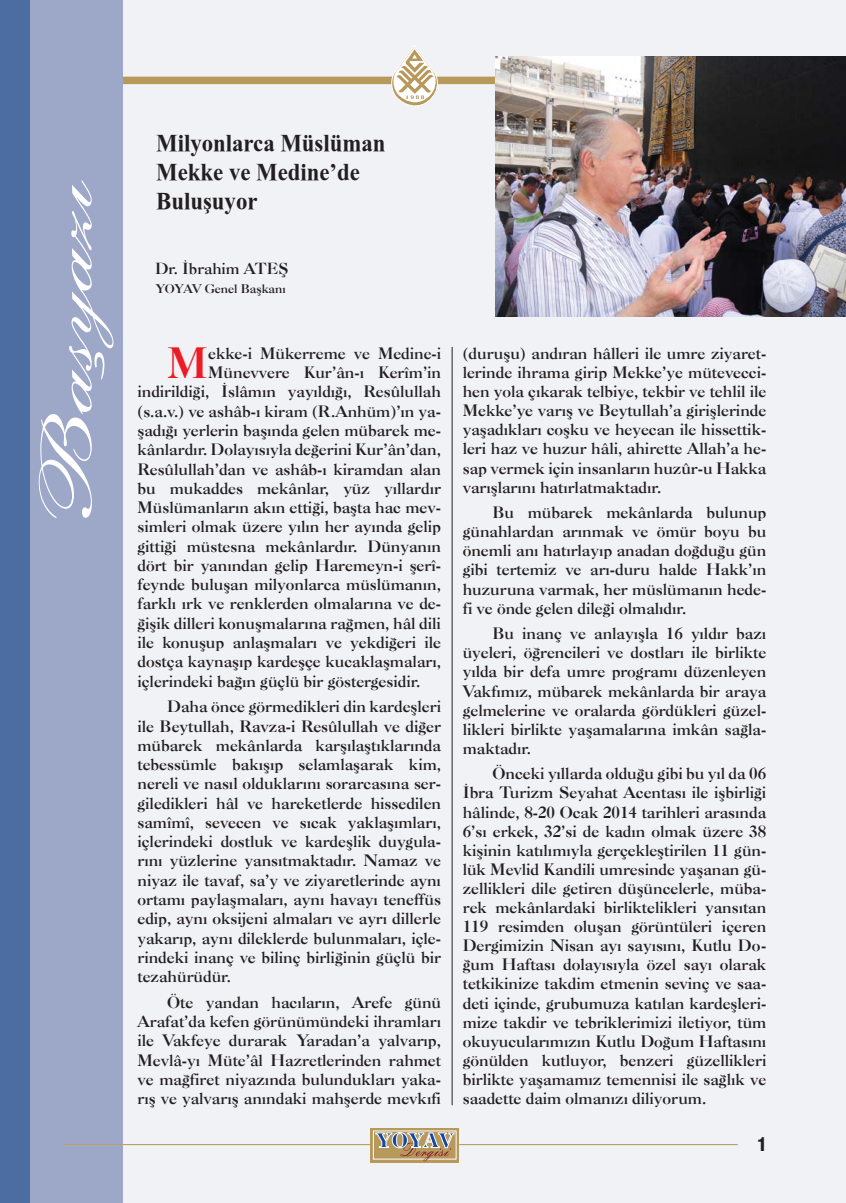
<style>
.page{position:relative;width:846px;height:1203px;background:#f1f2f6}
.page>*{position:absolute;margin:0;border:0;box-sizing:border-box;transform-origin:0 0}
.t1{font:69.9px "English 111 Vivace BT";color:#fff;scale:1.67 1}
.t2{font:700 41.7px "Caslon BT";color:#ed1c24}
.t3{font:700 24px/28.8px "TR Times New Roman";color:#231f20;scale:.95 1}
.t4{font:900 condensed 18px "Swiss 721 BT";color:#231f20}
.t5{font:700 15.75px/19px "Caslon BT";color:#231f20;text-align:justify}
.t6{font:700 15.3px "Caslon BT";color:#231f20}
.t7{font:700 12px "Caslon BT";color:#231f20}
</style>
<div class="page">
<div style="left:0;top:77px;width:846px;height:7px;background:#b7995b"></div>
<div style="left:0;top:0;width:108px;height:1203px;background:#4b6da2"></div>
<div style="left:30px;top:0;width:92px;height:1203px;background:#9da7c8"></div>
<hr style="left:64px;top:1144px;width:306px;height:1px;background:#b7995b">
<hr style="left:459px;top:1144px;width:279px;height:1px;background:#b7995b">
<svg style="left:370px;top:1128px;width:89px;height:34px"></svg>
<div style="left:373px;top:1131px;width:83px;height:28px;border:1px solid #fff"></div>
<svg style="left:376px;top:1132px;width:78px;height:29px"></svg>
<svg style="left:391px;top:46px;width:47px;height:60px"></svg>
<hr style="left:452px;top:347px;width:1px;height:758px;background:#231f20">
<img style="left:495px;top:56px;width:351px;height:260px">
<h1 class="t1" style="left:25px;top:536px;width:215px;rotate:-90deg">Başyazı</h1>
<h3 class="t3" style="left:156px;top:128px;width:243px">Milyonlarca Müslüman<br>Mekke ve Medine’de<br>Buluşuyor</h3>
<p class="t6" style="left:155px;top:259px;width:135px">Dr. İbrahim ATEŞ</p>
<p class="t7" style="left:155px;top:281px;width:132px">YOYAV Genel Başkanı</p>
<h2 class="t2" style="left:167px;top:338px;width:42px">M</h2>
<p class="t5" style="left:208px;top:344px;width:235px">ekke-i Mükerreme ve Medine-i</p>
<p class="t5" style="left:208px;top:363px;width:235px">Münevvere Kur’ân-ı Kerîm’in</p>
<p class="t5" style="left:137px;top:382px;width:305px">indirildiği, İslâmın yayıldığı, Resûlullah</p>
<p class="t5" style="left:137px;top:401px;width:305px">(s.a.v.) ve ashâb-ı kiram (R.Anhüm)’ın ya-</p>
<p class="t5" style="left:137px;top:421px;width:305px">şadığı yerlerin başında gelen mübarek me-</p>
<p class="t5" style="left:137px;top:440px;width:305px">kânlardır. Dolayısıyla değerini Kur’ân’dan,</p>
<p class="t5" style="left:137px;top:459px;width:305px">Resûlullah’dan ve ashâb-ı kiramdan alan</p>
<p class="t5" style="left:137px;top:479px;width:305px">bu mukaddes mekânlar, yüz yıllardır</p>
<p class="t5" style="left:137px;top:498px;width:305px">Müslümanların akın ettiği, başta hac mev-</p>
<p class="t5" style="left:137px;top:517px;width:305px">simleri olmak üzere yılın her ayında gelip</p>
<p class="t5" style="left:137px;top:536px;width:305px">gittiği müstesna mekânlardır. Dünyanın</p>
<p class="t5" style="left:137px;top:556px;width:305px">dört bir yanından gelip Haremeyn-i şerî-</p>
<p class="t5" style="left:137px;top:575px;width:305px">feynde buluşan milyonlarca müslümanın,</p>
<p class="t5" style="left:137px;top:594px;width:305px">farklı ırk ve renklerden olmalarına ve de-</p>
<p class="t5" style="left:137px;top:613px;width:305px">ğişik dilleri konuşmalarına rağmen, hâl dili</p>
<p class="t5" style="left:137px;top:633px;width:305px">ile konuşup anlaşmaları ve yekdiğeri ile</p>
<p class="t5" style="left:137px;top:652px;width:305px">dostça kaynaşıp kardeşçe kucaklaşmaları,</p>
<p class="t5" style="left:137px;top:671px;width:285px">içlerindeki bağın güçlü bir göstergesidir.</p>
<p class="t5" style="left:137px;top:697px;width:305px;text-indent:30px">Daha önce görmedikleri din kardeşleri ile Beytullah, Ravza-i Resûlullah ve diğer mübarek mekânlarda karşılaştıklarında tebessümle bakışıp selamlaşarak kim, nereli ve nasıl olduklarını sorarcasına ser&shy;giledikleri hâl ve hareketlerde hissedilen samîmî, sevecen ve sıcak yaklaşımları, içlerindeki dostluk ve kardeşlik duygula&shy;rını yüzlerine yansıtmaktadır. Namaz ve niyaz ile tavaf, sa’y ve ziyaretlerinde aynı ortamı paylaşmaları, aynı havayı teneffüs edip, aynı oksijeni almaları ve ayrı dillerle yakarıp, aynı dileklerde bulunmaları, içle&shy;rindeki inanç ve bilinç birliğinin güçlü bir tezahürüdür.</p>
<p class="t5" style="left:137px;top:992px;width:305px;text-indent:30px">Öte yandan hacıların, Arefe günü Arafat’da kefen görünümündeki ihramları ile Vakfeye durarak Yaradan’a yalvarıp, Mevlâ-yı Müte’âl Hazretlerinden rahmet ve mağfiret niyazında bulundukları yaka&shy;rış ve yalvarış anındaki mahşerde mevkıfi</p>
<p class="t5" style="left:463px;top:344px;width:305px">(duruşu) andıran hâlleri ile umre ziyaret&shy;lerinde ihrama girip Mekke’ye mütevecci&shy;hen yola çıkarak telbiye, tekbir ve tehlil ile Mekke’ye varış ve Beytullah’a girişlerinde yaşadıkları coşku ve heyecan ile hissettik&shy;leri haz ve huzur hâli, ahirette Allah’a he&shy;sap vermek için insanların huzûr-u Hakka varışlarını hatırlatmaktadır.</p>
<p class="t5" style="left:463px;top:503px;width:305px;text-indent:30px">Bu mübarek mekânlarda bulunup günahlardan arınmak ve ömür boyu bu önemli anı hatırlayıp anadan doğduğu gün gibi tertemiz ve arı-duru halde Hakk’ın huzuruna varmak, her müslümanın hede&shy;fi ve önde gelen dileği olmalıdır.</p>
<p class="t5" style="left:463px;top:624px;width:305px;text-indent:30px">Bu inanç ve anlayışla 16 yıldır bazı üyeleri, öğrencileri ve dostları ile birlikte yılda bir defa umre programı düzenleyen Vakfımız, mübarek mekânlarda bir araya gelmelerine ve oralarda gördükleri güzel&shy;likleri birlikte yaşamalarına imkân sağla&shy;maktadır.</p>
<p class="t5" style="left:463px;top:764px;width:305px;text-indent:30px">Önceki yıllarda olduğu gibi bu yıl da 06<br>İbra Turizm Seyahat Acentası ile işbirliği hâlinde, 8-20 Ocak 2014 tarihleri arasında 6’sı erkek, 32’si de kadın olmak üzere 38 kişinin katılımıyla gerçekleştirilen 11 gün&shy;lük Mevlid Kandili umresinde yaşanan gü&shy;zellikleri dile getiren düşüncelerle, müba&shy;rek mekânlardaki birliktelikleri yansıtan 119 resimden oluşan görüntüleri içeren Dergimizin Nisan ayı sayısını, Kutlu Do&shy;ğum Haftası dolayısıyla özel sayı olarak tetkikinize takdim etmenin sevinç ve saa&shy;deti içinde, grubumuza katılan kardeşleri&shy;mize takdir ve tebriklerimizi iletiyor, tüm okuyucularımızın Kutlu Doğum Haftasını gönülden kutluyor, benzeri güzellikleri birlikte yaşamamız temennisi ile sağlık ve saadette daim olmanızı diliyorum.</p>
<p class="t4" style="left:757px;top:1134px;width:11px">1</p>
</div>
